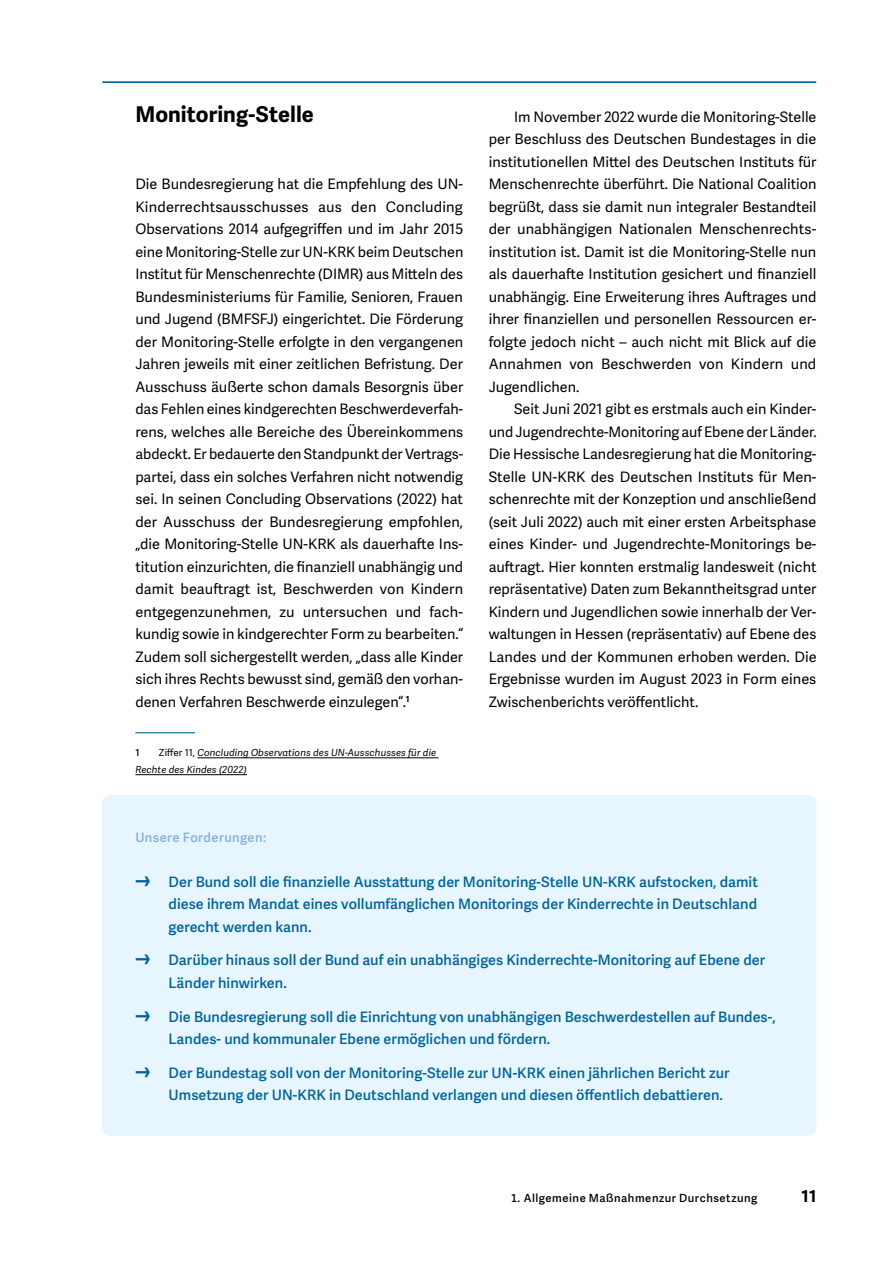
<style>
.page{position:relative;width:893px;height:1263px;background:#fff}
.page>*{position:absolute;margin:0;border:0;box-sizing:border-box;transform-origin:0 0}
.t1{font:700 21.75px "Adelle Sans";letter-spacing:.005em;color:#000}
.t2{font:700 16.5px "Adelle Sans";color:#000}
.t3{font:14.4px/22.5px "Adelle Sans";color:#000;text-align:justify}
.t4{font:600 14.4px/22.5px "Adelle Sans";letter-spacing:.005em;color:#00649c}
.t5{font:600 12.9px "Adelle Sans";letter-spacing:.035em;color:#83b0df}
.t6{font:600 11.25px "Adelle Sans";letter-spacing:.045em;color:#000}
.t7{font:italic 9.75px/17px "Adelle Sans";letter-spacing:.01em;color:#000}
.t8{font:600 9.75px "Adelle Sans";color:#000}
.s1{font-style:normal}
.s2{font-size:24px}
</style>
<div class="page">
<hr style="left:135px;top:732px;width:60px;height:1px;background:#00649c">
<hr style="left:197px;top:757px;width:242px;height:1px;background:#000">
<hr style="left:135px;top:774px;width:112px;height:1px;background:#000">
<div style="left:102px;top:795px;width:714px;height:341px;background:#e6f5fe;border-radius:9px"></div>
<hr style="left:103px;top:81px;width:713px;height:2px;background:#00649c">
<h1 class="t1" style="left:135px;top:101px;width:180px">Monitoring-Stelle</h1>
<p class="t3" style="left:135px;top:173px;width:329px">Die Bundesregierung hat die Empfehlung des UN-Kinderrechtsausschusses aus den Concluding Observations 2014 aufgegriffen und im Jahr 2015 eine Monitoring-Stelle zur UN-KRK beim Deutschen Institut für Menschenrechte (DIMR) aus Mitteln des Bundesministeriums für Familie, Senioren, Frauen und Jugend (BMFSFJ) eingerichtet. Die Förderung der Monitoring-Stelle erfolgte in den vergangenen Jahren jeweils mit einer zeitlichen Befristung. Der Ausschuss äußerte schon damals Besorgnis über das Fehlen eines kindgerechten Beschwerdeverfah&shy;rens, welches alle Bereiche des Übereinkommens abdeckt. Er bedauerte den Standpunkt der Vertrags&shy;partei, dass ein solches Verfahren nicht notwendig sei. In seinen Concluding Observations (2022) hat der Ausschuss der Bundesregierung empfohlen, „die Monitoring-Stelle UN-KRK als dauerhafte Ins&shy;titution einzurichten, die finanziell unabhängig und damit beauftragt ist, Beschwerden von Kindern entgegenzunehmen, zu untersuchen und fach&shy;kundig sowie in kindgerechter Form zu bearbeiten.“ Zudem soll sichergestellt werden, „dass alle Kinder sich ihres Rechts bewusst sind, gemäß den vorhan&shy;denen Verfahren Beschwerde einzulegen“.<sup>1</sup></p>
<p class="t8" style="left:135px;top:747px;width:6px">1</p>
<p class="t7" style="left:135px;top:744px;width:302px;text-indent:24px"><span class="s1">Ziffer 11,</span> Concluding Observations des UN-Ausschusses für die<br>Rechte des Kindes (2022)</p>
<p class="t3" style="left:489px;top:106px;width:329px;text-indent:26px">Im November 2022 wurde die Monitoring-Stelle per Beschluss des Deutschen Bundestages in die institutionellen Mittel des Deutschen Instituts für Menschenrechte überführt. Die National Coalition begrüßt, dass sie damit nun integraler Bestandteil der unabhängigen Nationalen Menschenrechts&shy;institution ist. Damit ist die Monitoring-Stelle nun als dauerhafte Institution gesichert und finanziell unabhängig. Eine Erweiterung ihres Auftrages und ihrer finanziellen und personellen Ressourcen er&shy;folgte jedoch nicht – auch nicht mit Blick auf die Annahmen von Beschwerden von Kindern und Jugendlichen.</p>
<p class="t3" style="left:489px;top:398px;width:329px;text-indent:26px">Seit Juni 2021 gibt es erstmals auch ein Kinder&shy;und Jugendrechte-Monitoring auf Ebene der Länder.<br>Die Hessische Landesregierung hat die Monitoring-Stelle UN-KRK des Deutschen Instituts für Men&shy;schenrechte mit der Konzeption und anschließend (seit Juli 2022) auch mit einer ersten Arbeitsphase eines Kinder- und Jugendrechte-Monitorings be&shy;auftragt. Hier konnten erstmalig landesweit (nicht repräsentative) Daten zum Bekanntheitsgrad unter Kindern und Jugendlichen sowie innerhalb der Ver&shy;waltungen in Hessen (repräsentativ) auf Ebene des Landes und der Kommunen erhoben werden. Die Ergebnisse wurden im August 2023 in Form eines Zwischenberichts veröffentlicht.</p>
<p class="t5" style="left:135px;top:829px;width:132px">Unsere Forderungen:</p>
<p class="t4" style="left:169px;top:871px;width:591px;text-align:justify;text-indent:-33px"><span class="s2">͕</span> Der Bund soll die finanzielle Ausstattung der Monitoring-Stelle UN-KRK aufstocken, damit diese ihrem Mandat eines vollumfänglichen Monitorings der Kinderrechte in Deutschland gerecht werden kann.</p>
<p class="t4" style="left:169px;top:949px;width:598px;text-indent:-33px"><span class="s2">͕</span> Darüber hinaus soll der Bund auf ein unabhängiges Kinderrechte-Monitoring auf Ebene der<br>Länder hinwirken.</p>
<p class="t4" style="left:169px;top:1006px;width:609px;text-indent:-33px"><span class="s2">͕</span> Die Bundesregierung soll die Einrichtung von unabhängigen Beschwerdestellen auf Bundes-,<br>Landes- und kommunaler Ebene ermöglichen und fördern.</p>
<p class="t4" style="left:169px;top:1062px;width:562px;text-indent:-33px"><span class="s2">͕</span> Der Bundestag soll von der Monitoring-Stelle zur UN-KRK einen jährlichen Bericht zur<br>Umsetzung der UN-KRK in Deutschland verlangen und diesen öffentlich debattieren.</p>
<p class="t6" style="left:511px;top:1191px;width:248px">1. Allgemeine Maßnahmenzur Durchsetzung</p>
<p class="t2" style="left:801px;top:1186px;width:17px">11</p>
</div>
